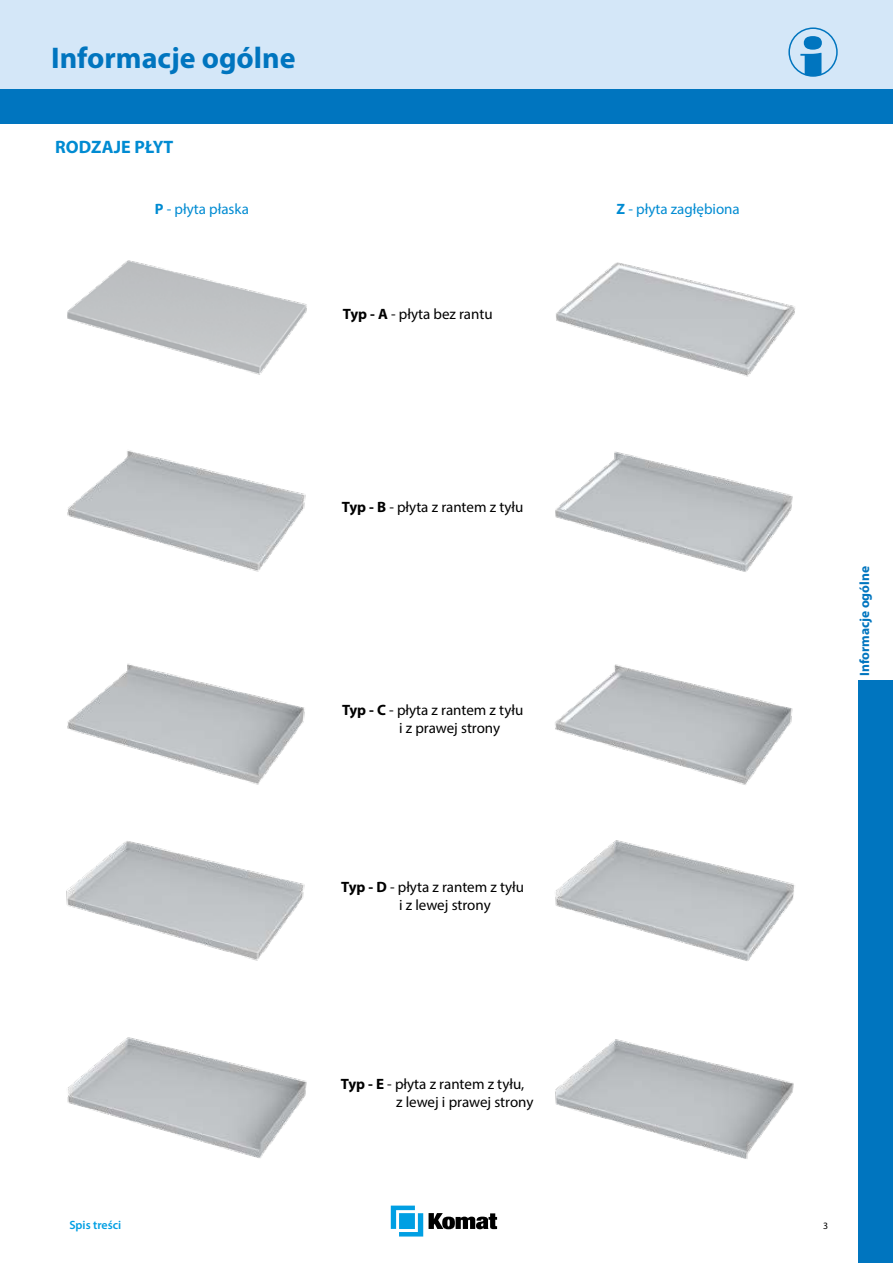
<style>
.page{position:relative;width:893px;height:1263px;background:#fff}
.page>*{position:absolute;margin:0;border:0;box-sizing:border-box;transform-origin:0 0}
.t1{font:72.9px "Poster Bodoni BT";color:#0075bf}
.t2{font:700 30px "Myriad Pro";color:#0075bf}
.t3{font:700 18px "Myriad Pro";color:#008bd2}
.t4{font:15px/18px "Myriad Pro";color:#000}
.t5{font:15px "Myriad Pro";color:#008bd2}
.t6{font:700 13.5px "Myriad Pro";color:#0075bf}
.t7{font:600 12px "Myriad Pro";color:#009fe3}
.t8{font:9.75px "Myriad Pro";color:#000}
.s1{font-weight:700}
</style>
<div class="page">
<div style="left:0;top:0;width:893px;height:106px;background:#d4e7f8"></div>
<div style="left:859px;top:680px;width:34px;height:583px;background:#0075bf"></div>
<img style="left:67px;top:260px;width:240px;height:115px">
<img style="left:67px;top:450px;width:239px;height:122px">
<img style="left:67px;top:663px;width:238px;height:122px">
<img style="left:66px;top:841px;width:239px;height:120px">
<img style="left:67px;top:1037px;width:240px;height:121px">
<img style="left:556px;top:262px;width:239px;height:115px">
<img style="left:555px;top:451px;width:238px;height:121px">
<img style="left:555px;top:664px;width:238px;height:121px">
<img style="left:555px;top:840px;width:240px;height:121px">
<img style="left:555px;top:1039px;width:239px;height:120px">
<div style="left:0;top:89px;width:893px;height:34px;background:#0075bf"></div>
<svg style="left:391px;top:1205px;width:32px;height:31px"></svg>
<svg style="left:429px;top:1213px;width:68px;height:16px"></svg>
<div style="left:788px;top:27px;width:50px;height:50px;border:2px solid #0075bf;border-radius:50%"></div>
<h2 class="t2" style="left:51px;top:38px;width:246px">Informacje ogólne</h2>
<h1 class="t1" style="left:799px;top:18px;width:30px">i</h1>
<p class="t3" style="left:55px;top:136px;width:120px">RODZAJE PŁYT</p>
<p class="t5" style="left:155px;top:200px;width:96px"><span class="s1">P</span> - płyta płaska</p>
<p class="t5" style="left:617px;top:200px;width:125px"><span class="s1">Z</span> - płyta zagłębiona</p>
<p class="t4" style="left:343px;top:305px;width:151px"><span class="s1">Typ - A</span> - płyta bez rantu</p>
<p class="t7" style="left:69px;top:1217px;width:53px">Spis treści</p>
<p class="t4" style="left:342px;top:497px;width:183px"><span class="s1">Typ - B</span> - płyta z rantem z tyłu</p>
<p class="t4" style="left:399px;top:701px;width:126px;text-indent:-57px"><span class="s1">Typ - C</span> - płyta z rantem z tyłu i z prawej strony</p>
<p class="t4" style="left:399px;top:877px;width:126px;text-indent:-58px"><span class="s1">Typ - D</span> - płyta z rantem z tyłu i z lewej strony</p>
<p class="t4" style="left:396px;top:1074px;width:139px;text-indent:-55px"><span class="s1">Typ - E</span> - płyta z rantem z tyłu, z lewej i prawej strony</p>
<p class="t6" style="left:856px;top:676px;width:112px;rotate:-90deg">Informacje ogólne</p>
<p class="t8" style="left:823px;top:1220px;width:7px">3</p>
</div>
